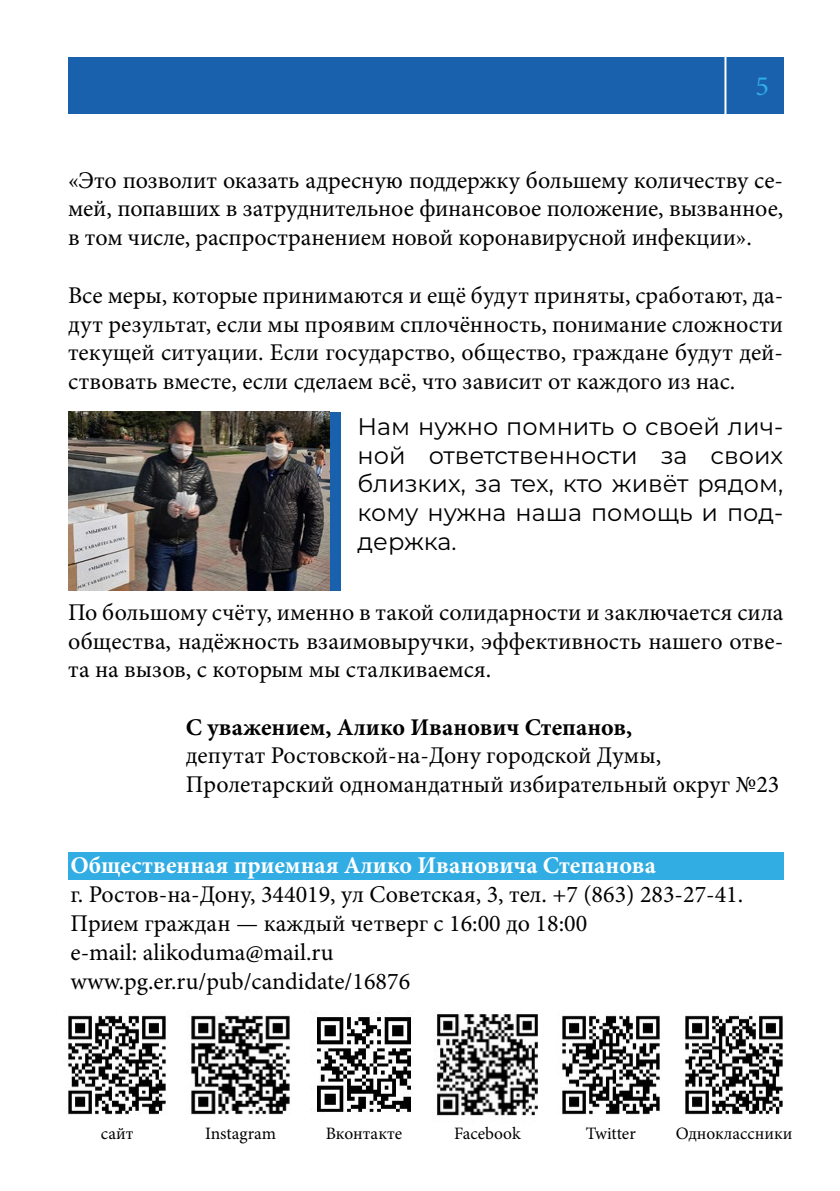
<style>
.page{position:relative;width:840px;height:1191px;background:#fff}
.page>*{position:absolute;margin:0;border:0;box-sizing:border-box;transform-origin:0 0}
.t1{font:28px "Minion Pro";color:#31ade4}
.t2{font:24px/28.8px "Minion Pro";color:#000;text-align:justify}
.t3{font:24px/28.8px "Montserrat";color:#000;text-align:justify}
.t4{font:700 24px "Minion Pro";color:#fff}
.t5{font:700 24px "Minion Pro";color:#000}
.t6{font:17.4px "Minion Pro";color:#000}
</style>
<div class="page">
<div style="left:68px;top:57px;width:714px;height:56px;background:#1961ac"></div>
<hr style="left:724px;top:46px;width:2px;height:80px;background:#fff">
<div style="left:68px;top:852px;width:714px;height:27px;background:#31ade4"></div>
<div style="left:329px;top:411px;width:11px;height:179px;background:#1961ac"></div>
<img style="left:68px;top:1011px;width:715px;height:105px">
<img style="left:68px;top:411px;width:261px;height:179px">
<p class="t1" style="left:755px;top:68px;width:15px">5</p>
<p class="t2" style="left:68px;top:166px;width:716px">«Это позволит оказать адресную поддержку большему количеству се&shy;мей, попавших в затруднительное финансовое положение, вызванное, в том числе, распространением новой коронавирусной инфекции».</p>
<p class="t2" style="left:68px;top:281px;width:716px">Все меры, которые принимаются и ещё будут приняты, сработают, да&shy;дут результат, если мы проявим сплочённость, понимание сложности текущей ситуации. Если государство, общество, граждане будут дей&shy;ствовать вместе, если сделаем всё, что зависит от каждого из нас.</p>
<p class="t3" style="left:357px;top:411px;width:427px">Нам нужно помнить о своей лич&shy;ной ответственности за своих близких, за тех, кто живёт рядом, кому нужна наша помощь и под&shy;держка.</p>
<p class="t2" style="left:68px;top:598px;width:716px">По большому счёту, именно в такой солидарности и заключается сила общества, надёжность взаимовыручки, эффективность нашего отве&shy;та на вызов, с которым мы сталкиваемся.</p>
<p class="t5" style="left:186px;top:710px;width:447px">С уважением, Алико Иванович Степанов,</p>
<p class="t2" style="left:186px;top:741px;width:594px">депутат Ростовской-на-Дону городской Думы,<br>Пролетарский одномандатный избирательный округ №23</p>
<p class="t4" style="left:70px;top:848px;width:586px">Общественная приемная Алико Ивановича Степанова</p>
<p class="t2" style="left:70px;top:880px;width:674px;text-align:left">г. Ростов-на-Дону, 344019, ул Советская, 3, тел. +7 (863) 283-27-41.<br>Прием граждан — каждый четверг с 16:00 до 18:00<br>e-mail: alikoduma@mail.ru<br>www.pg.er.ru/pub/candidate/16876</p>
<p class="t6" style="left:101px;top:1121px;width:34px">сайт</p>
<p class="t6" style="left:205px;top:1121px;width:72px">Instagram</p>
<p class="t6" style="left:325px;top:1121px;width:78px">Вконтакте</p>
<p class="t6" style="left:454px;top:1121px;width:68px">Facebook</p>
<p class="t6" style="left:585px;top:1121px;width:52px">Twitter</p>
<p class="t6" style="left:675px;top:1121px;width:118px">Одноклассники</p>
</div>
